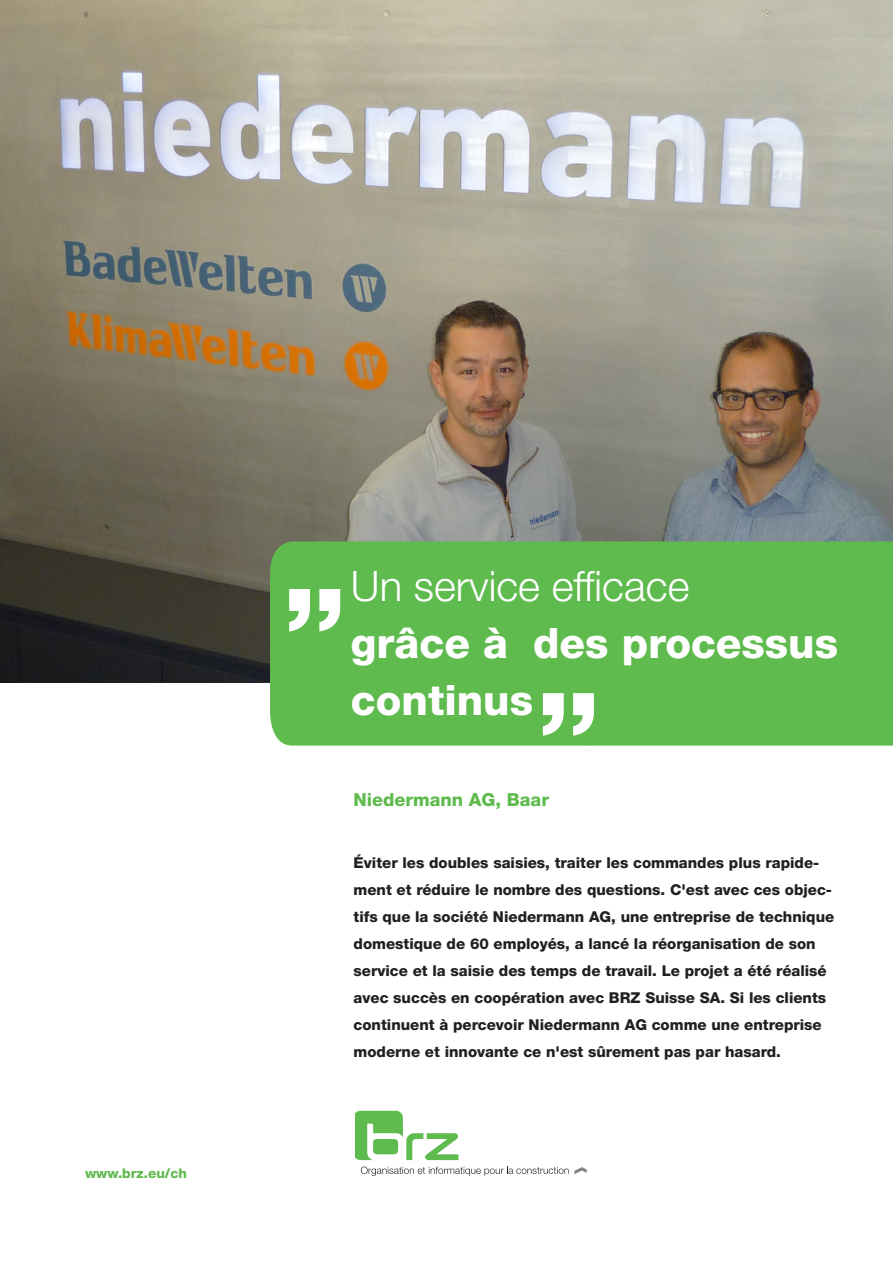
<style>
.page{position:relative;width:893px;height:1263px;background:#fff}
.page>*{position:absolute;margin:0;border:0;box-sizing:border-box;transform-origin:0 0}
._01_Titel_Bildheadli{font:800 42px/57px "Helvetica Neue LT Std";color:#fff}
._05_Copy_schwarz{font:800 18px "Helvetica Neue LT Std";color:#5fbb4e}
._03_Lead_In_schwarz{font:800 15px/27px "Helvetica Neue LT Std";color:#231f20}
.t1{font:800 13.5px "Helvetica Neue LT Std";color:#5fbb4e}
.s1{font-weight:300}
</style>
<div class="page">
<img style="left:0;top:0;width:893px;height:683px">
<svg style="left:361px;top:1166px;width:226px;height:10px"></svg>
<svg style="left:355px;top:1111px;width:104px;height:49px"></svg>
<div style="left:270px;top:541px;width:314px;height:205px;background:#5fbb4e"></div>
<div style="left:584px;top:541px;width:309px;height:205px;background:#5fbb4e"></div>
<svg style="left:289px;top:589px;width:51px;height:42px"></svg>
<svg style="left:543px;top:693px;width:51px;height:43px"></svg>
<p class="t1" style="left:85px;top:1165px;width:103px">www.brz.eu/ch</p>
<p class="_01_Titel_Bildheadli" style="left:351px;top:557px;width:489px"><span class="s1">Un service efficace<br></span>grâce à des processus continus</p>
<p class="_05_Copy_schwarz" style="left:354px;top:789px;width:197px">Niedermann AG, Baar</p>
<p class="_03_Lead_In_schwarz" style="left:354px;top:849px;width:482px">Éviter les doubles saisies, traiter les commandes plus rapide&shy;ment et réduire le nombre des questions. C'est avec ces objec&shy;tifs que la société Niedermann AG, une entreprise de technique domestique de 60 employés, a lancé la réorganisation de son service et la saisie des temps de travail. Le projet a été réalisé avec succès en coopération avec BRZ Suisse SA. Si les clients continuent à percevoir Niedermann AG comme une entreprise moderne et innovante ce n'est sûrement pas par hasard.</p>
</div>
